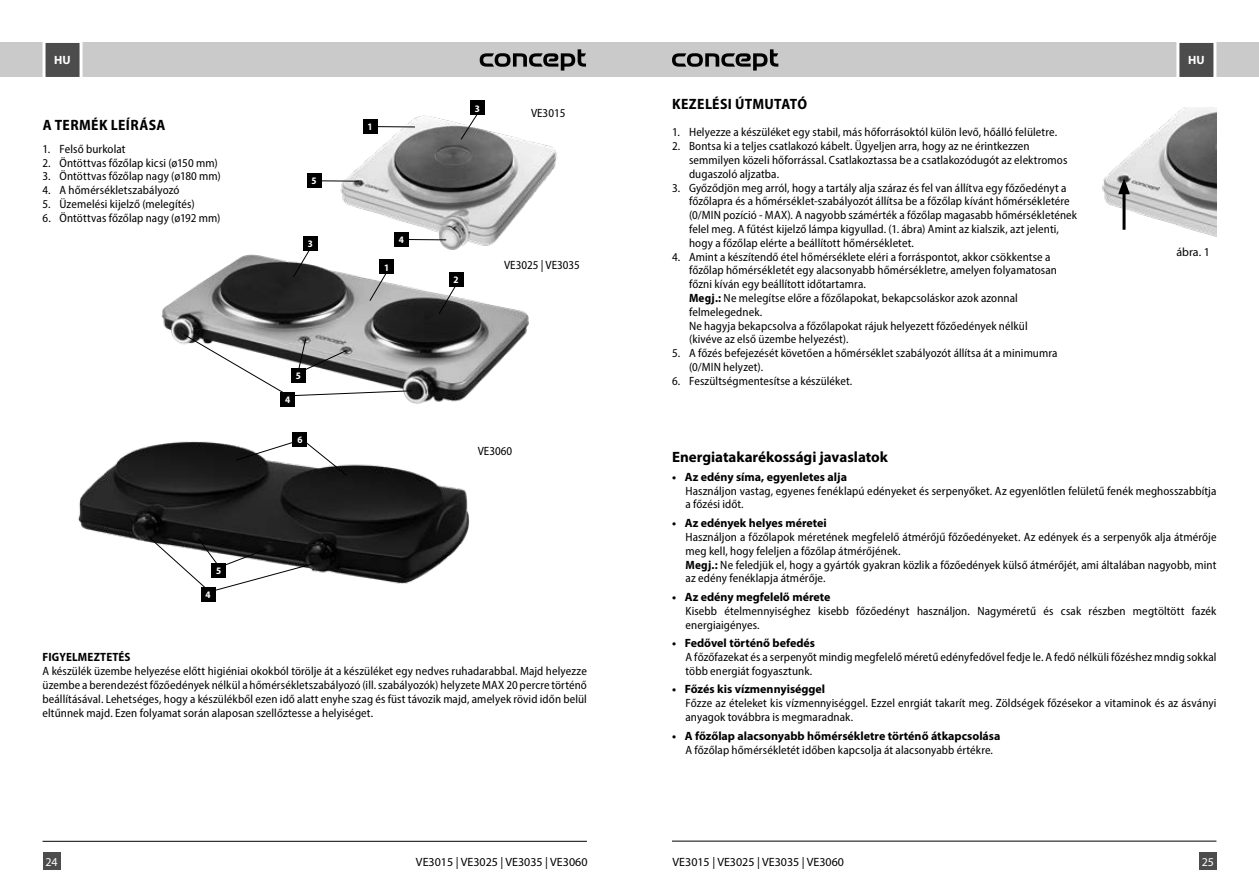
<style>
.page{position:relative;width:1259px;height:893px;background:#fff}
.page>*{position:absolute;margin:0;border:0;box-sizing:border-box;transform-origin:0 0}
.t1{font:700 semi-condensed 15px "Myriad Pro";letter-spacing:.025em;color:#000}
.t2{font:700 15px "Myriad Pro";color:#000}
.t3{font:semi-condensed 12px/13.8px "Myriad Pro";letter-spacing:.01em;color:#000}
.t4{font:700 12px "Myriad Pro";color:#000}
.t5{font:12px "Myriad Pro";color:#000}
.t6{font:700 semi-condensed 12px "Myriad Pro";letter-spacing:.015em;color:#000}
.t7{font:700 12px "Myriad Pro";color:#fff}
.t8{font:12px "Myriad Pro";color:#fff}
.t9{font:700 semi-condensed 9.9px "Myriad Pro";color:#fff}
.s1{font-weight:700}
</style>
<div class="page">
<hr style="left:672px;top:841px;width:544px;height:1px;background:#000">
<hr style="left:43px;top:841px;width:544px;height:1px;background:#000">
<img style="left:161px;top:240px;width:368px;height:167px">
<img style="left:78px;top:432px;width:392px;height:152px">
<div style="left:449px;top:273px;width:14px;height:14px;background:#000"></div>
<div style="left:293px;top:432px;width:14px;height:14px;background:#000"></div>
<div style="left:380px;top:260px;width:14px;height:14px;background:#000"></div>
<div style="left:303px;top:236px;width:14px;height:14px;background:#000"></div>
<div style="left:281px;top:393px;width:14px;height:14px;background:#000"></div>
<div style="left:201px;top:588px;width:14px;height:14px;background:#000"></div>
<svg style="left:438px;top:284px;width:19px;height:30px"></svg>
<svg style="left:304px;top:441px;width:44px;height:35px"></svg>
<svg style="left:369px;top:271px;width:18px;height:31px"></svg>
<svg style="left:293px;top:248px;width:18px;height:30px"></svg>
<img style="left:335px;top:103px;width:223px;height:161px">
<img style="left:1102px;top:107px;width:114px;height:129px">
<div style="left:363px;top:119px;width:14px;height:14px;background:#000"></div>
<div style="left:307px;top:173px;width:14px;height:14px;background:#000"></div>
<div style="left:394px;top:232px;width:14px;height:14px;background:#000"></div>
<div style="left:470px;top:101px;width:14px;height:14px;background:#000"></div>
<svg style="left:460px;top:113px;width:18px;height:27px"></svg>
<hr style="left:376px;top:126px;width:39px;height:1px;background:#000">
<hr style="left:320px;top:181px;width:39px;height:1px;background:#000">
<hr style="left:407px;top:239px;width:39px;height:1px;background:#000">
<svg style="left:183px;top:334px;width:229px;height:62px"></svg>
<svg style="left:147px;top:535px;width:168px;height:56px"></svg>
<svg style="left:235px;top:441px;width:61px;height:20px"></svg>
<hr style="left:1122px;top:189px;width:3px;height:41px;background:#000">
<svg style="left:1118px;top:178px;width:12px;height:16px"></svg>
<div style="left:0;top:43px;width:629px;height:34px;background:#cacaca"></div>
<div style="left:629px;top:43px;width:630px;height:34px;background:#cacaca"></div>
<svg style="left:480px;top:49px;width:106px;height:22px"></svg>
<svg style="left:672px;top:49px;width:106px;height:22px"></svg>
<svg style="left:1175px;top:42px;width:43px;height:35px;background:#717171"></svg>
<svg style="left:41px;top:42px;width:43px;height:35px;background:#717171"></svg>
<div style="left:1199px;top:853px;width:17px;height:17px;background:#4c4c4c"></div>
<div style="left:43px;top:853px;width:17px;height:17px;background:#4c4c4c"></div>
<p class="t7" style="left:54px;top:53px;width:18px">HU</p>
<p class="t7" style="left:1188px;top:53px;width:18px">HU</p>
<p class="t1" style="left:43px;top:116px;width:124px">A TERMÉK LEÍRÁSA</p>
<p class="t3" style="left:43px;top:142px;width:84px">1. Felső burkolat</p>
<p class="t3" style="left:43px;top:156px;width:177px">2. Öntöttvas főzőlap kicsi (ø150 mm)</p>
<p class="t3" style="left:43px;top:169px;width:180px">3. Öntöttvas főzőlap nagy (ø180 mm)</p>
<p class="t3" style="left:43px;top:183px;width:138px">4. A hőmérsékletszabályozó</p>
<p class="t3" style="left:43px;top:197px;width:154px">5. Üzemelési kijelző (melegítés)</p>
<p class="t3" style="left:43px;top:211px;width:179px">6. Öntöttvas főzőlap nagy (ø192 mm)</p>
<p class="t9" style="left:216px;top:564px;width:7px">5</p>
<p class="t9" style="left:205px;top:589px;width:7px">4</p>
<p class="t9" style="left:311px;top:174px;width:7px">5</p>
<p class="t9" style="left:308px;top:237px;width:7px">3</p>
<p class="t9" style="left:296px;top:369px;width:7px">5</p>
<p class="t9" style="left:285px;top:394px;width:7px">4</p>
<p class="t9" style="left:297px;top:433px;width:7px">6</p>
<p class="t9" style="left:367px;top:120px;width:7px">1</p>
<p class="t9" style="left:384px;top:261px;width:7px">1</p>
<p class="t9" style="left:399px;top:233px;width:7px">4</p>
<p class="t9" style="left:475px;top:102px;width:7px">3</p>
<p class="t3" style="left:531px;top:106px;width:36px">VE3015</p>
<p class="t9" style="left:453px;top:274px;width:7px">2</p>
<p class="t3" style="left:504px;top:258px;width:77px">VE3025 | VE3035</p>
<p class="t3" style="left:478px;top:444px;width:36px">VE3060</p>
<p class="t6" style="left:43px;top:650px;width:89px">FIGYELMEZTETÉS</p>
<p class="t3" style="left:43px;top:664px;width:546px;text-align:justify">A készülék üzembe helyezése előtt higiéniai okokból törölje át a készüléket egy nedves ruhadarabbal. Majd helyezze üzembe a berendezést főzőedények nélkül a hőmérsékletszabályozó (ill. szabályozók) helyzete MAX 20 percre történő beállításával. Lehetséges, hogy a készülékből ezen idő alatt enyhe szag és füst távozik majd, amelyek rövid időn belül eltűnnek majd. Ezen folyamat során alaposan szellőztesse a helyiséget.</p>
<p class="t1" style="left:672px;top:94px;width:137px">KEZELÉSI ÚTMUTATÓ</p>
<p class="t3" style="left:672px;top:125px;width:386px">1. Helyezze a készüléket egy stabil, más hőforrásoktól külön levő, hőálló felületre.</p>
<p class="t3" style="left:689px;top:139px;width:380px;text-indent:-17px">2. Bontsa ki a teljes csatlakozó kábelt. Ügyeljen arra, hogy az ne érintkezzen semmilyen közeli hőforrással. Csatlakoztassa be a csatlakozódugót az elektromos dugaszoló aljzatba.</p>
<p class="t3" style="left:689px;top:181px;width:389px;text-indent:-17px">3. Győződjön meg arról, hogy a tartály alja száraz és fel van állítva egy főzőedényt a főzőlapra és a hőmérséklet-szabályozót állítsa be a főzőlap kívánt hőmérsékletére (0/MIN pozíció - MAX). A nagyobb számérték a főzőlap magasabb hőmérsékletének felel meg. A fűtést kijelző lámpa kigyullad. (1. ábra) Amint az kialszik, azt jelenti, hogy a főzőlap elérte a beállított hőmérsékletet.</p>
<p class="t3" style="left:689px;top:250px;width:369px;text-indent:-17px">4. Amint a készítendő étel hőmérséklete eléri a forráspontot, akkor csökkentse a főzőlap hőmérsékletét egy alacsonyabb hőmérsékletre, amelyen folyamatosan főzni kíván egy beállított időtartamra.<br><span class="s1">Megj.:</span> Ne melegítse előre a főzőlapokat, bekapcsoláskor azok azonnal felmelegednek.<br>Ne hagyja bekapcsolva a főzőlapokat rájuk helyezett főzőedények nélkül (kivéve az első üzembe helyezést).</p>
<p class="t3" style="left:689px;top:346px;width:370px;text-indent:-17px">5. A főzés befejezését követően a hőmérséklet szabályozót állítsa át a minimumra (0/MIN helyzet).</p>
<p class="t3" style="left:672px;top:374px;width:182px">6. Feszültségmentesítse a készüléket.</p>
<p class="t5" style="left:1176px;top:245px;width:35px">ábra. 1</p>
<p class="t2" style="left:672px;top:447px;width:217px">Energiatakarékossági javaslatok</p>
<p class="t4" style="left:672px;top:469px;width:176px">• Az edény síma, egyenletes alja</p>
<p class="t3" style="left:685px;top:484px;width:532px">Használjon vastag, egyenes fenéklapú edényeket és serpenyőket. Az egyenlőtlen felületű fenék meghosszabbítja a főzési időt.</p>
<p class="t4" style="left:672px;top:515px;width:156px">• Az edények helyes méretei</p>
<p class="t3" style="left:685px;top:530px;width:532px">Használjon a főzőlapok méretének megfelelő átmérőjű főzőedényeket. Az edények és a serpenyők alja átmérője meg kell, hogy feleljen a főzőlap átmérőjének.<br><span class="s1">Megj.:</span> Ne feledjük el, hogy a gyártók gyakran közlik a főzőedények külső átmérőjét, ami általában nagyobb, mint az edény fenéklapja átmérője.</p>
<p class="t4" style="left:672px;top:589px;width:160px">• Az edény megfelelő mérete</p>
<p class="t3" style="left:685px;top:604px;width:532px">Kisebb ételmennyiséghez kisebb főzőedényt használjon. Nagyméretű és csak részben megtöltött fazék energiaigényes.</p>
<p class="t4" style="left:672px;top:635px;width:145px">• Fedővel történő befedés</p>
<p class="t3" style="left:685px;top:650px;width:532px">A főzőfazekat és a serpenyőt mindig megfelelő méretű edényfedővel fedje le. A fedő nélküli főzéshez mndig sokkal több energiát fogyasztunk.</p>
<p class="t4" style="left:672px;top:682px;width:155px">• Főzés kis vízmennyiséggel</p>
<p class="t3" style="left:685px;top:696px;width:532px">Főzze az ételeket kis vízmennyiséggel. Ezzel enrgiát takarít meg. Zöldségek főzésekor a vitaminok és az ásványi anyagok továbbra is megmaradnak.</p>
<p class="t4" style="left:672px;top:728px;width:330px">• A főzőlap alacsonyabb hőmérsékletre történő átkapcsolása</p>
<p class="t3" style="left:685px;top:742px;width:309px">A főzőlap hőmérsékletét időben kapcsolja át alacsonyabb értékre.</p>
<p class="t8" style="left:45px;top:854px;width:14px">24</p>
<p class="t5" style="left:416px;top:854px;width:173px">VE3015 | VE3025 | VE3035 | VE3060</p>
<p class="t5" style="left:672px;top:854px;width:173px">VE3015 | VE3025 | VE3035 | VE3060</p>
<p class="t8" style="left:1201px;top:854px;width:14px">25</p>
</div>
